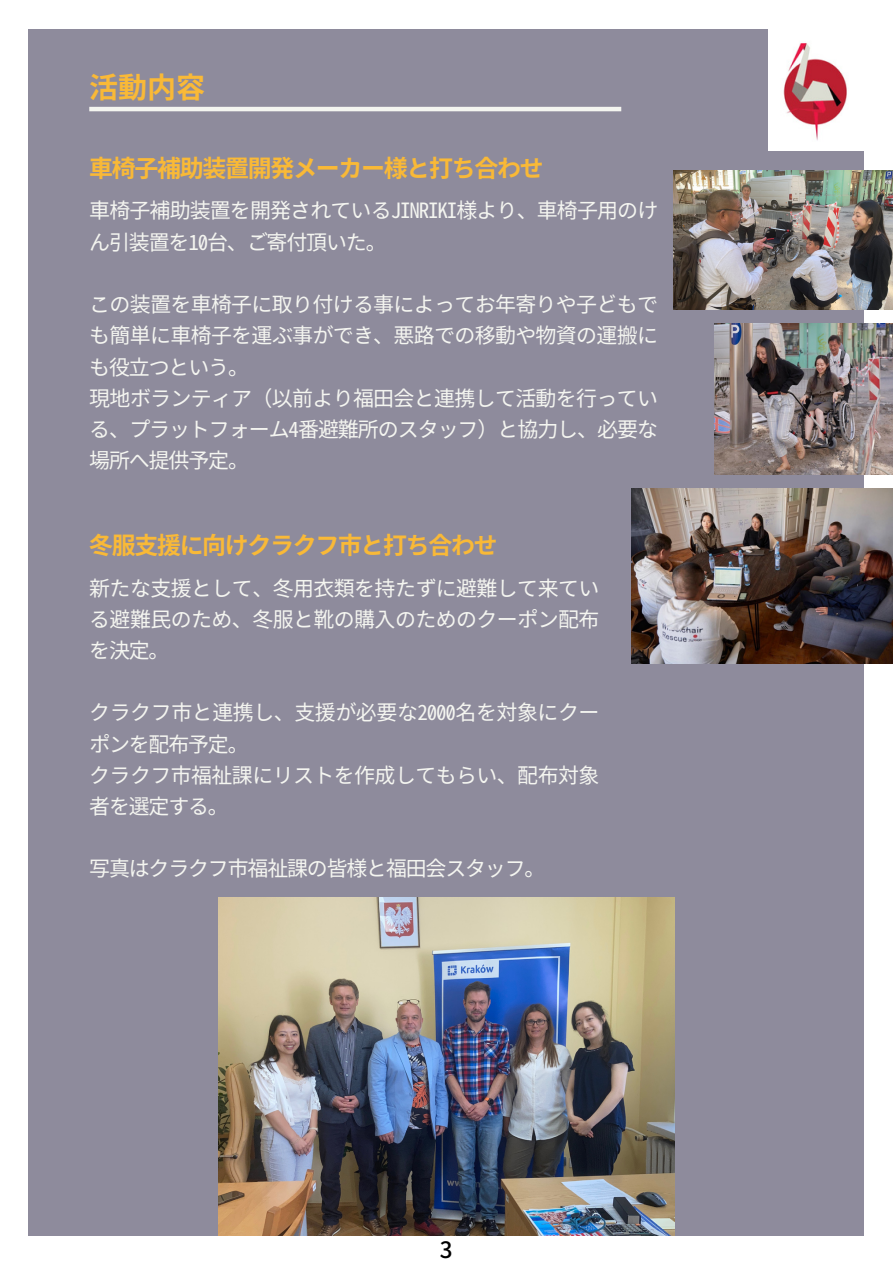
<style>
.page{position:relative;width:893px;height:1264px;background:#fff}
.page>*{position:absolute;margin:0;border:0;box-sizing:border-box;transform-origin:0 0}
.t1{font:28.95px "Gen Ei Gothic M B";color:#f9b937}
.t2{font:24px "Gen Ei Gothic M B";letter-spacing:-.055em;color:#f9b937}
.t3{font:23.85px "Gen Ei Gothic M B";letter-spacing:-.055em;color:#f9b937}
.t4{font:500 22.5px "Noto Sans JP";color:#000}
.t5{font:21px/31.2px "Gen Ei Gothic M R";letter-spacing:-.035em;color:#f4f5f0}
.t6{font:21px "Gen Ei Gothic M R";letter-spacing:-.055em;color:#f4f5f0}
</style>
<div class="page">
<div style="left:28px;top:29px;width:835px;height:1206px;background:#8e8b9c"></div>
<img style="left:768px;top:29px;width:95px;height:121px">
<hr style="left:89px;top:107px;width:532px;height:4px;background:#f4f5f0">
<img style="left:631px;top:489px;width:261px;height:174px">
<img style="left:714px;top:324px;width:178px;height:150px">
<img style="left:673px;top:170px;width:219px;height:139px">
<img style="left:218px;top:897px;width:456px;height:338px">
<h1 class="t1" style="left:89px;top:69px;width:118px">活動内容</h1>
<p class="t2" style="left:89px;top:153px;width:456px">車椅子補助装置開発メーカー様と打ち合わせ</p>
<p class="t5" style="left:89px;top:196px;width:570px">車椅子補助装置を開発されているJINRIKI様より、車椅子用のけん引装置を10台、ご寄付頂いた。</p>
<p class="t5" style="left:89px;top:290px;width:570px">この装置を車椅子に取り付ける事によってお年寄りや子どもでも簡単に車椅子を運ぶ事ができ、悪路での移動や物資の運搬にも役立つという。<br>現地ボランティア（以前より福田会と連携して活動を行っている、プラットフォーム4番避難所のスタッフ）と協力し、必要な場所へ提供予定。</p>
<p class="t3" style="left:89px;top:530px;width:410px">冬服支援に向けクラクフ市と打ち合わせ</p>
<p class="t5" style="left:89px;top:573px;width:511px;text-align:justify">新たな支援として、冬用衣類を持たずに避難して来ている避難民のため、冬服と靴の購入のためのクーポン配布を決定。</p>
<p class="t5" style="left:89px;top:698px;width:512px">クラクフ市と連携し、支援が必要な2000名を対象にクーポンを配布予定。<br>クラクフ市福祉課にリストを作成してもらい、配布対象者を選定する。</p>
<p class="t6" style="left:89px;top:855px;width:457px">写真はクラクフ市福祉課の皆様と福田会スタッフ。</p>
<p class="t4" style="left:440px;top:1231px;width:14px">3</p>
</div>
